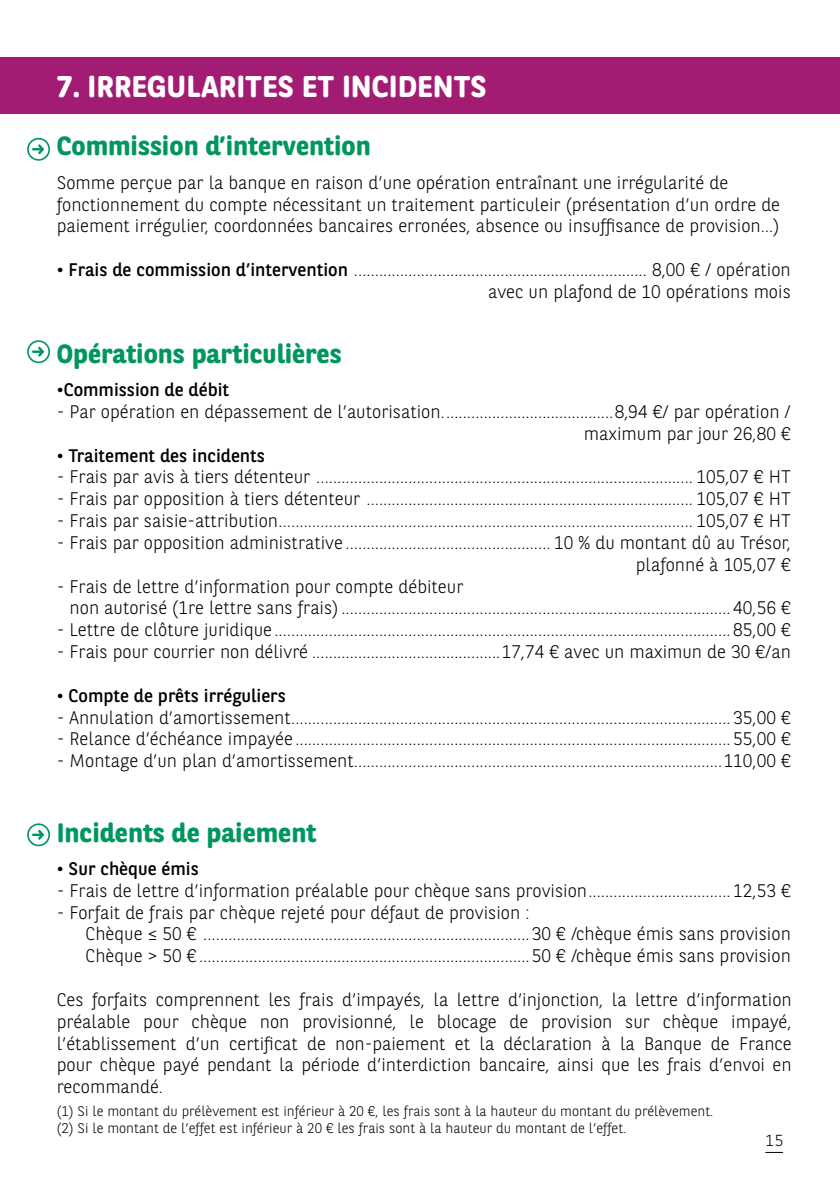
<style>
.page{position:relative;width:840px;height:1191px;background:#fff}
.page>*{position:absolute;margin:0;border:0;box-sizing:border-box;transform-origin:0 0}
.t1{font:700 30px "BNPP Rounded";color:#fff}
.t2{font:700 26.2px "BNPP Rounded";color:#00975f}
.t3{font:300 18.2px/21.8px "BNPP Sans";color:#000}
.t4{font:18.2px "BNPP Sans";color:#000}
.t5{font:300 16px "BNPP Sans";color:#000}
.t6{font:300 14px/16.8px "BNPP Sans";color:#000}
.s1{font-weight:400}
</style>
<div class="page">
<div style="left:0;top:57px;width:839px;height:56px;background:#a31c73"></div>
<svg style="left:27px;top:340px;width:23px;height:23px"></svg>
<svg style="left:27px;top:138px;width:23px;height:23px"></svg>
<svg style="left:27px;top:823px;width:23px;height:23px"></svg>
<svg style="left:765px;top:1152px;width:17px;height:1px"></svg>
<h1 class="t1" style="left:57px;top:69px;width:431px">7. IRREGULARITES ET INCIDENTS</h1>
<h2 class="t2" style="left:57px;top:131px;width:315px">Commission d’intervention</h2>
<p class="t3" style="left:57px;top:171px;width:724px">Somme perçue par la banque en raison d’une opération entraînant une irrégularité de fonctionnement du compte nécessitant un traitement particuleir (présentation d’un ordre de paiement irrégulier, coordonnées bancaires erronées, absence ou insuffisance de provision…)</p>
<p class="t3" style="left:57px;top:258px;width:735px;text-align:right"><span class="s1">• Frais de commission d’intervention</span> ...................................................................... 8,00 € / opération avec un plafond de 10 opérations mois</p>
<h2 class="t2" style="left:57px;top:338px;width:286px">Opérations particulières</h2>
<p class="t4" style="left:57px;top:377px;width:174px">•Commission de débit</p>
<p class="t3" style="left:57px;top:400px;width:735px;text-align:right">- Par opération en dépassement de l’autorisation.........................................8,94 €/ par opération / maximum par jour 26,80 €</p>
<p class="t4" style="left:57px;top:443px;width:209px">• Traitement des incidents</p>
<p class="t3" style="left:57px;top:465px;width:735px">- Frais par avis à tiers détenteur .......................................................................................... 105,07 € HT</p>
<p class="t3" style="left:57px;top:487px;width:735px">- Frais par opposition à tiers détenteur .............................................................................. 105,07 € HT</p>
<p class="t3" style="left:57px;top:509px;width:735px">- Frais par saisie-attribution................................................................................................... 105,07 € HT</p>
<p class="t3" style="left:57px;top:531px;width:735px;text-align:right">- Frais par opposition administrative ................................................. 10 % du montant dû au Trésor, plafonné à 105,07 €</p>
<p class="t3" style="left:70px;top:574px;width:722px;text-indent:-13px">- Frais de lettre d’information pour compte débiteur<br>non autorisé (1re lettre sans frais) ............................................................................................. 40,56 €</p>
<p class="t3" style="left:57px;top:618px;width:735px">- Lettre de clôture juridique............................................................................................................. 85,00 €</p>
<p class="t3" style="left:57px;top:640px;width:735px">- Frais pour courrier non délivré .............................................17,74 € avec un maximun de 30 €/an</p>
<p class="t4" style="left:57px;top:683px;width:230px">• Compte de prêts irréguliers</p>
<p class="t3" style="left:57px;top:705px;width:735px">- Annulation d’amortissement......................................................................................................... 35,00 €</p>
<p class="t3" style="left:57px;top:727px;width:735px">- Relance d’échéance impayée ........................................................................................................ 55,00 €</p>
<p class="t3" style="left:57px;top:749px;width:735px">- Montage d’un plan d’amortissement........................................................................................110,00 €</p>
<h2 class="t2" style="left:57px;top:817px;width:261px">Incidents de paiement</h2>
<p class="t4" style="left:57px;top:856px;width:143px">• Sur chèque émis</p>
<p class="t3" style="left:57px;top:878px;width:735px">- Frais de lettre d’information préalable pour chèque sans provision.................................. 12,53 €</p>
<p class="t3" style="left:85px;top:900px;width:706px;text-indent:-29px">- Forfait de frais par chèque rejeté pour défaut de provision :<br>Chèque ≤ 50 € ..............................................................................30 € /chèque émis sans provision<br>Chèque &gt; 50 € ...............................................................................50 € /chèque émis sans provision</p>
<p class="t3" style="left:57px;top:987px;width:736px;text-align:justify">Ces forfaits comprennent les frais d’impayés, la lettre d’injonction, la lettre d’information préalable pour chèque non provisionné, le blocage de provision sur chèque impayé, l’établissement d’un certificat de non-paiement et la déclaration à la Banque de France pour chèque payé pendant la période d’interdiction bancaire, ainsi que les frais d’envoi en recommandé.</p>
<p class="t6" style="left:57px;top:1102px;width:658px">(1) Si le montant du prélèvement est inférieur à 20 €, les frais sont à la hauteur du montant du prélèvement. (2) Si le montant de l’effet est inférieur à 20 € les frais sont à la hauteur du montant de l’effet.</p>
<p class="t5" style="left:765px;top:1129px;width:19px">15</p>
</div>
